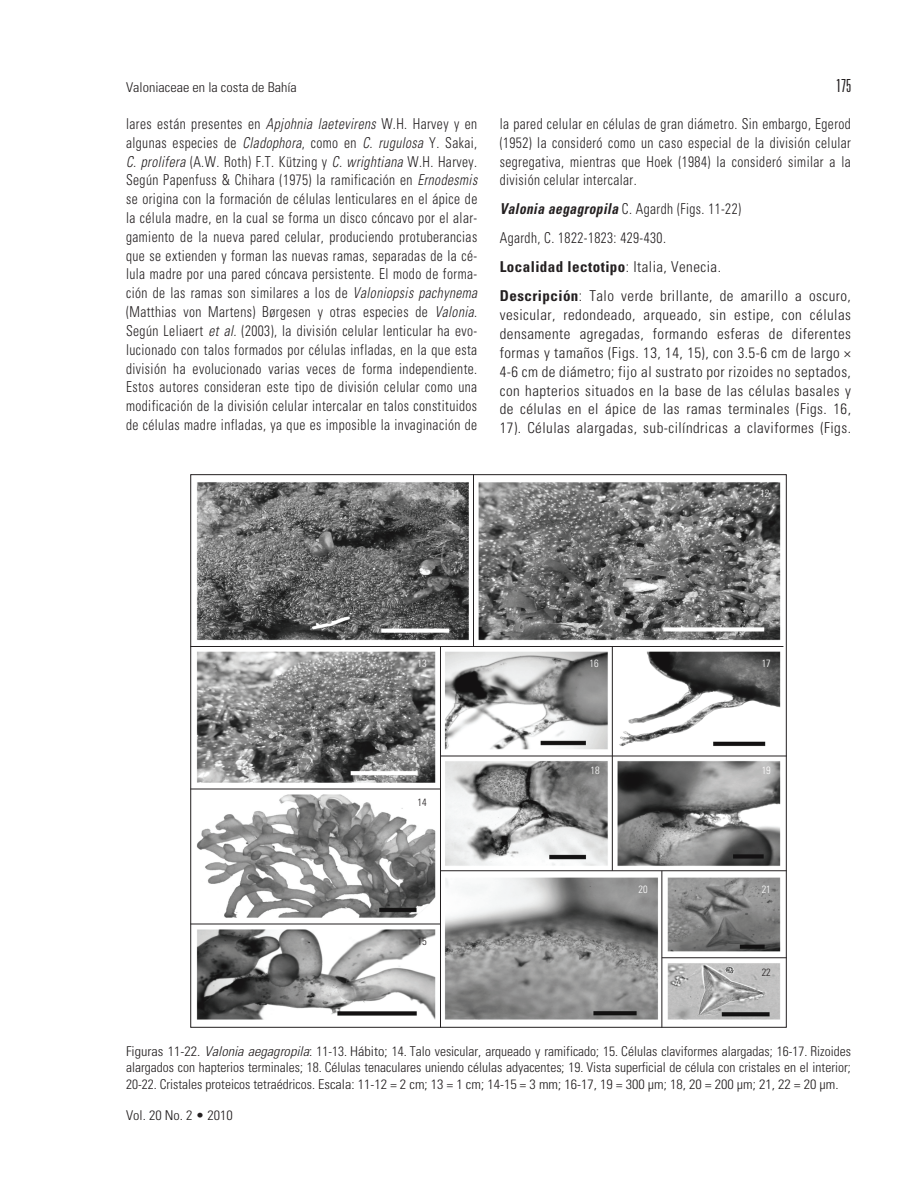
<style>
.page{position:relative;width:905px;height:1197px;background:#fff}
.page>*{position:absolute;margin:0;border:0;box-sizing:border-box;transform-origin:0 0}
.t1{font:300 ultra-condensed 18px "Univers";color:#231f20}
.t2{font:300 condensed 15px/18.8px "Univers";letter-spacing:.03em;color:#231f20;text-align:justify;scale:.9 1}
.t3{font:300 condensed 15px/18.8px "Univers";letter-spacing:.03em;color:#231f20;text-align:justify}
.t4{font:300 condensed 13.5px/16.5px "Univers";color:#231f20;text-align:justify;scale:1.06 1}
.t5{font:300 condensed 13.5px "Univers";color:#231f20;scale:1.05 1}
.t6{font:300 condensed 10.5px "Univers";color:#fff}
.t7{font:300 condensed 10.5px "Univers";color:#231f20}
.s1{font-style:italic}
.s2{font-weight:700;font-style:italic}
.s3{font-weight:700}
</style>
<div class="page">
<img style="left:192px;top:482px;width:592px;height:544px">
<hr style="left:473px;top:474px;width:1px;height:172px;background:#231f20">
<hr style="left:190px;top:646px;width:593px;height:1px;background:#231f20">
<hr style="left:440px;top:756px;width:346px;height:1px;background:#231f20">
<hr style="left:190px;top:789px;width:250px;height:1px;background:#231f20">
<hr style="left:440px;top:870px;width:346px;height:1px;background:#231f20">
<hr style="left:662px;top:957px;width:124px;height:1px;background:#231f20">
<hr style="left:440px;top:646px;width:1px;height:382px;background:#231f20">
<hr style="left:612px;top:646px;width:1px;height:225px;background:#231f20">
<hr style="left:661px;top:871px;width:1px;height:157px;background:#231f20">
<hr style="left:190px;top:924px;width:250px;height:1px;background:#231f20">
<p class="t5" style="left:126px;top:79px;width:164px">Valoniaceae en la costa de Bahía</p>
<p class="t1" style="left:836px;top:76px;width:16px">175</p>
<p class="t2" style="left:126px;top:114px;width:392px">lares están presentes en <span class="s1">Apjohnia laetevirens</span> W.H. Harvey y en algunas especies de <span class="s1">Cladophora</span>, como en <span class="s1">C. rugulosa</span> Y. Sakai, <span class="s1">C. prolifera</span> (A.W. Roth) F.T. Kützing y <span class="s1">C. wrightiana</span> W.H. Harvey.<br>Según Papenfuss &amp; Chihara (1975) la ramificación en <span class="s1">Ernodesmis </span>se origina con la formación de células lenticulares en el ápice de la célula madre, en la cual se forma un disco cóncavo por el alar&shy;gamiento de la nueva pared celular, produciendo protuberancias que se extienden y forman las nuevas ramas, separadas de la cé&shy;lula madre por una pared cóncava persistente. El modo de forma&shy;ción de las ramas son similares a los de <span class="s1">Valoniopsis pachynema </span>(Matthias von Martens) Børgesen y otras especies de <span class="s1">Valonia</span>.<br>Según Leliaert <span class="s1">et al.</span> (2003), la división celular lenticular ha evo&shy;lucionado con talos formados por células infladas, en la que esta división ha evolucionado varias veces de forma independiente.<br>Estos autores consideran este tipo de división celular como una modificación de la división celular intercalar en talos constituidos de células madre infladas, ya que es imposible la invaginación de</p>
<p class="t2" style="left:500px;top:114px;width:392px">la pared celular en células de gran diámetro. Sin embargo, Egerod (1952) la consideró como un caso especial de la división celular segregativa, mientras que Hoek (1984) la consideró similar a la división celular intercalar.</p>
<p class="t2" style="left:500px;top:195px;width:391px;line-height:29px;text-align:left"><span class="s2">Valonia aegagropila</span> C. Agardh (Figs. 11-22)<br>Agardh, C. 1822-1823: 429-430.<br><span class="s3">Localidad lectotipo</span>: Italia, Venecia.<br><span class="s3">Descripción</span>: Talo verde brillante, de amarillo a oscuro,</p>
<p class="t3" style="left:500px;top:306px;width:353px">vesicular, redondeado, arqueado, sin estipe, con células densamente agregadas, formando esferas de diferentes formas y tamaños (Figs. 13, 14, 15), con 3.5-6 cm de largo × 4-6 cm de diámetro; fijo al sustrato por rizoides no septados, con hapterios situados en la base de las células basales y de células en el ápice de las ramas terminales (Figs. 16, 17). Células alargadas, sub-cilíndricas a claviformes (Figs.</p>
<p class="t6" style="left:451px;top:487px;width:11px">11</p>
<p class="t6" style="left:760px;top:487px;width:11px">12</p>
<p class="t6" style="left:417px;top:657px;width:11px">13</p>
<p class="t7" style="left:417px;top:796px;width:11px">14</p>
<p class="t7" style="left:417px;top:935px;width:11px">15</p>
<p class="t6" style="left:589px;top:657px;width:11px">16</p>
<p class="t6" style="left:761px;top:657px;width:11px">17</p>
<p class="t6" style="left:590px;top:764px;width:11px">18</p>
<p class="t6" style="left:761px;top:764px;width:11px">19</p>
<p class="t6" style="left:638px;top:883px;width:11px">20</p>
<p class="t6" style="left:761px;top:883px;width:11px">21</p>
<p class="t7" style="left:761px;top:966px;width:11px">22</p>
<p class="t4" style="left:126px;top:1043px;width:685px">Figuras 11-22. <span class="s1">Valonia aegagropila</span>: 11-13. Hábito; 14. Talo vesicular, arqueado y ramificado; 15. Células claviformes alargadas; 16-17. Rizoides alargados con hapterios terminales; 18. Células tenaculares uniendo células adyacentes; 19. Vista superficial de célula con cristales en el interior; 20-22. Cristales proteicos tetraédricos. Escala: 11-12 = 2 cm; 13 = 1 cm; 14-15 = 3 mm; 16-17, 19 = 300 µm; 18, 20 = 200 µm; 21, 22 = 20 µm.</p>
<p class="t5" style="left:126px;top:1108px;width:103px">Vol. 20 No. 2 • 2010</p>
</div>
